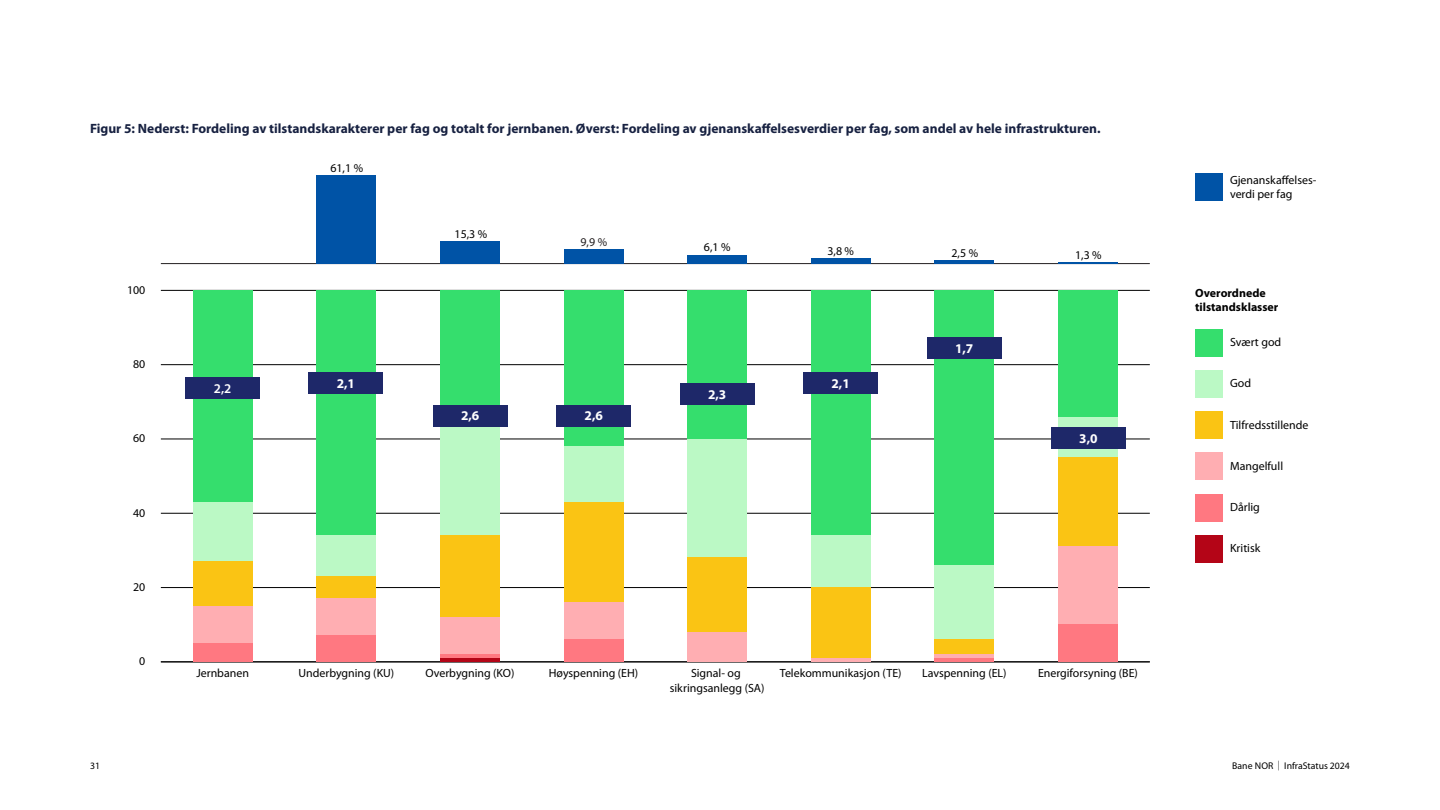
<style>
.page{position:relative;width:1440px;height:810px;background:#fff}
.page>*{position:absolute;margin:0;border:0;box-sizing:border-box;transform-origin:0 0}
.t1{font:700 13.5px "Myriad Pro";color:#172141}
.t2{font:700 13.42px "Myriad Pro";color:#fff}
.t3{font:600 13.42px "Myriad Pro";color:#fff}
.t4{font:11.93px/14.3px "Myriad Pro";color:#000}
.t5{font:700 11.93px/14.3px "Myriad Pro";color:#000}
.t6{font:11.93px "Myriad Pro";color:#231f20}
.t7{font:9.75px "Myriad Pro";color:#000}
.s1{font-weight:300}
</style>
<div class="page">
<hr style="left:161px;top:662px;width:989px;height:1px;background:#000">
<hr style="left:161px;top:587px;width:989px;height:1px;background:#000">
<hr style="left:161px;top:513px;width:989px;height:1px;background:#000">
<hr style="left:161px;top:439px;width:989px;height:1px;background:#000">
<hr style="left:161px;top:365px;width:989px;height:1px;background:#000">
<hr style="left:161px;top:290px;width:989px;height:1px;background:#000">
<div style="left:193px;top:290px;width:59px;height:212px;background:#35de6d"></div>
<div style="left:317px;top:290px;width:59px;height:246px;background:#35de6d"></div>
<div style="left:440px;top:290px;width:60px;height:123px;background:#35de6d"></div>
<div style="left:564px;top:290px;width:59px;height:156px;background:#35de6d"></div>
<div style="left:687px;top:290px;width:60px;height:149px;background:#35de6d"></div>
<div style="left:811px;top:290px;width:59px;height:246px;background:#35de6d"></div>
<div style="left:935px;top:290px;width:59px;height:275px;background:#35de6d"></div>
<div style="left:1058px;top:290px;width:60px;height:127px;background:#35de6d"></div>
<div style="left:193px;top:502px;width:59px;height:60px;background:#bbf9c5"></div>
<div style="left:317px;top:536px;width:59px;height:40px;background:#bbf9c5"></div>
<div style="left:440px;top:413px;width:60px;height:123px;background:#bbf9c5"></div>
<div style="left:564px;top:446px;width:59px;height:56px;background:#bbf9c5"></div>
<div style="left:687px;top:439px;width:60px;height:119px;background:#bbf9c5"></div>
<div style="left:811px;top:536px;width:59px;height:52px;background:#bbf9c5"></div>
<div style="left:935px;top:565px;width:59px;height:75px;background:#bbf9c5"></div>
<div style="left:1058px;top:417px;width:60px;height:41px;background:#bbf9c5"></div>
<div style="left:193px;top:562px;width:59px;height:44px;background:#fac414"></div>
<div style="left:317px;top:576px;width:59px;height:23px;background:#fac414"></div>
<div style="left:440px;top:536px;width:60px;height:81px;background:#fac414"></div>
<div style="left:564px;top:502px;width:59px;height:100px;background:#fac414"></div>
<div style="left:687px;top:558px;width:60px;height:74px;background:#fac414"></div>
<div style="left:811px;top:588px;width:59px;height:70px;background:#fac414"></div>
<div style="left:935px;top:640px;width:59px;height:14px;background:#fac414"></div>
<div style="left:1058px;top:458px;width:60px;height:89px;background:#fac414"></div>
<div style="left:193px;top:606px;width:59px;height:37px;background:#ffaeb2"></div>
<div style="left:317px;top:599px;width:59px;height:37px;background:#ffaeb2"></div>
<div style="left:440px;top:617px;width:60px;height:37px;background:#ffaeb2"></div>
<div style="left:564px;top:602px;width:59px;height:38px;background:#ffaeb2"></div>
<div style="left:687px;top:632px;width:60px;height:26px;background:#ffaeb2"></div>
<hr style="left:811px;top:658px;width:59px;height:4px;background:#ffaeb2">
<hr style="left:935px;top:654px;width:59px;height:4px;background:#ffaeb2">
<div style="left:1058px;top:547px;width:60px;height:78px;background:#ffaeb2"></div>
<div style="left:193px;top:643px;width:59px;height:19px;background:#ff7881"></div>
<div style="left:317px;top:636px;width:59px;height:26px;background:#ff7881"></div>
<hr style="left:440px;top:654px;width:60px;height:4px;background:#ff7881">
<div style="left:564px;top:640px;width:59px;height:22px;background:#ff7881"></div>
<hr style="left:687px;top:658px;width:60px;height:4px;background:#ffaeb2">
<hr style="left:935px;top:658px;width:59px;height:4px;background:#ff7881">
<div style="left:1058px;top:625px;width:60px;height:37px;background:#ff7881"></div>
<hr style="left:440px;top:658px;width:60px;height:4px;background:#b40517">
<hr style="left:161px;top:263px;width:989px;height:1px;background:#231f20">
<div style="left:317px;top:175px;width:59px;height:89px;background:#0053a6"></div>
<div style="left:440px;top:241px;width:60px;height:23px;background:#0053a6"></div>
<div style="left:564px;top:249px;width:59px;height:15px;background:#0053a6"></div>
<div style="left:687px;top:255px;width:60px;height:9px;background:#0053a6"></div>
<div style="left:811px;top:258px;width:59px;height:6px;background:#0053a6"></div>
<hr style="left:935px;top:260px;width:59px;height:4px;background:#0053a6">
<hr style="left:1058px;top:262px;width:60px;height:2px;background:#0053a6">
<div style="left:1195px;top:329px;width:28px;height:27px;background:#35de6d"></div>
<div style="left:1195px;top:173px;width:28px;height:27px;background:#0053a6"></div>
<div style="left:1195px;top:370px;width:28px;height:28px;background:#bbf9c5"></div>
<div style="left:1195px;top:411px;width:28px;height:28px;background:#fac414"></div>
<div style="left:1195px;top:453px;width:28px;height:27px;background:#ffaeb2"></div>
<div style="left:1195px;top:494px;width:28px;height:28px;background:#ff7881"></div>
<div style="left:1195px;top:535px;width:28px;height:28px;background:#b40517"></div>
<div style="left:185px;top:377px;width:75px;height:22px;background:#1e2869"></div>
<div style="left:309px;top:373px;width:74px;height:21px;background:#1e2869"></div>
<div style="left:803px;top:373px;width:75px;height:21px;background:#1e2869"></div>
<div style="left:927px;top:337px;width:75px;height:22px;background:#1e2869"></div>
<div style="left:433px;top:405px;width:75px;height:21px;background:#1e2869"></div>
<div style="left:1051px;top:427px;width:75px;height:22px;background:#1e2869"></div>
<div style="left:556px;top:405px;width:75px;height:21px;background:#1e2869"></div>
<div style="left:680px;top:383px;width:75px;height:22px;background:#1e2869"></div>
<p class="t1" style="left:90px;top:121px;width:1012px">Figur 5: Nederst: Fordeling av tilstandskarakterer per fag og totalt for jernbanen. Øverst: Fordeling av gjenanskaffelsesverdier per fag, som andel av hele infrastrukturen.</p>
<p class="t4" style="left:127px;top:283px;width:20px">100</p>
<p class="t4" style="left:133px;top:357px;width:14px">80</p>
<p class="t4" style="left:133px;top:431px;width:14px">60</p>
<p class="t4" style="left:133px;top:506px;width:14px">40</p>
<p class="t4" style="left:133px;top:580px;width:14px">20</p>
<p class="t4" style="left:139px;top:654px;width:8px">0</p>
<p class="t4" style="left:330px;top:161px;width:34px">61,1 %</p>
<p class="t4" style="left:455px;top:227px;width:34px">15,3 %</p>
<p class="t6" style="left:581px;top:236px;width:28px">9,9 %</p>
<p class="t4" style="left:704px;top:240px;width:28px">6,1 %</p>
<p class="t4" style="left:827px;top:244px;width:28px">3,8 %</p>
<p class="t4" style="left:952px;top:246px;width:28px">2,5 %</p>
<p class="t4" style="left:1075px;top:248px;width:28px">1,3 %</p>
<p class="t2" style="left:955px;top:341px;width:20px">1,7</p>
<p class="t3" style="left:214px;top:381px;width:19px">2,2</p>
<p class="t2" style="left:337px;top:376px;width:20px">2,1</p>
<p class="t2" style="left:832px;top:376px;width:20px">2,1</p>
<p class="t2" style="left:708px;top:387px;width:20px">2,3</p>
<p class="t2" style="left:461px;top:408px;width:20px">2,6</p>
<p class="t2" style="left:585px;top:408px;width:20px">2,6</p>
<p class="t2" style="left:1079px;top:431px;width:20px">3,0</p>
<p class="t4" style="left:196px;top:666px;width:54px">Jernbanen</p>
<p class="t4" style="left:298px;top:666px;width:97px">Underbygning (KU)</p>
<p class="t4" style="left:425px;top:666px;width:90px">Overbygning (KO)</p>
<p class="t4" style="left:549px;top:666px;width:91px">Høyspenning (EH)</p>
<p class="t4" style="left:691px;top:666px;width:51px">Signal- og</p>
<p class="t4" style="left:780px;top:666px;width:123px">Telekommunikasjon (TE)</p>
<p class="t4" style="left:922px;top:666px;width:86px">Lavspenning (EL)</p>
<p class="t4" style="left:1038px;top:666px;width:101px">Energiforsyning (BE)</p>
<p class="t4" style="left:670px;top:681px;width:96px">sikringsanlegg (SA)</p>
<p class="t4" style="left:1230px;top:173px;width:88px">Gjenanskaffelses&shy;verdi per fag</p>
<p class="t5" style="left:1195px;top:286px;width:85px">Overordnede tilstandsklasser</p>
<p class="t4" style="left:1230px;top:335px;width:53px">Svært god</p>
<p class="t4" style="left:1230px;top:377px;width:23px">God</p>
<p class="t4" style="left:1230px;top:418px;width:80px">Tilfredsstillende</p>
<p class="t4" style="left:1230px;top:459px;width:55px">Mangelfull</p>
<p class="t4" style="left:1230px;top:500px;width:31px">Dårlig</p>
<p class="t4" style="left:1230px;top:541px;width:32px">Kritisk</p>
<p class="t7" style="left:90px;top:760px;width:12px">31</p>
<p class="t7" style="left:1232px;top:760px;width:119px">Bane NOR <span class="s1">|</span> InfraStatus 2024</p>
</div>
